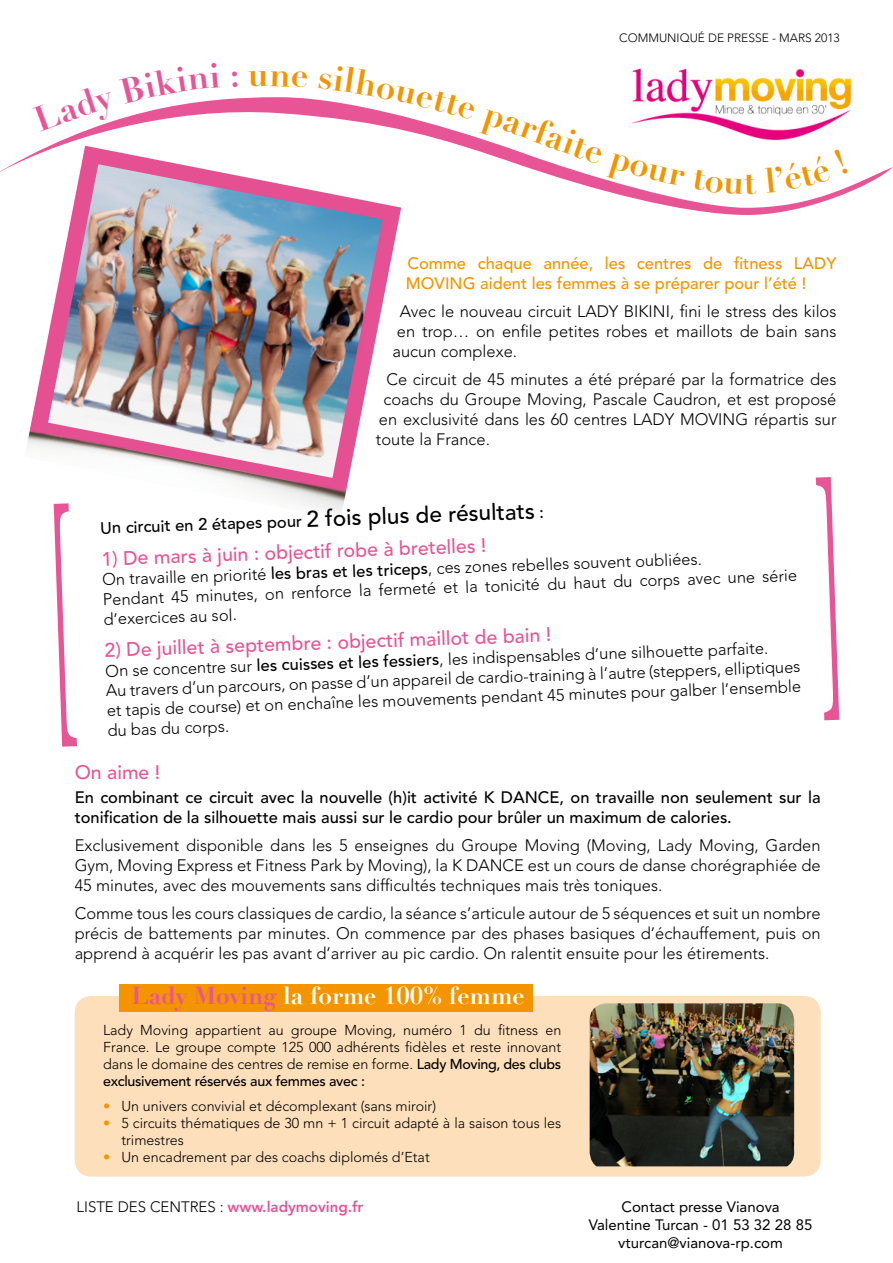
<style>
.page{position:relative;width:893px;height:1263px;background:#fff}
.page>*{position:absolute;margin:0;border:0;box-sizing:border-box;transform-origin:0 0}
.t1{font:700 34.5px "Didot LT Std";color:#f39400}
.t2{font:700 24.15px "Didot LT Std";color:#fff}
.t3{font:500 19.5px "Avenir LT Std";color:#e85596}
.t4{font:300 16.5px/19.8px "Avenir LT Std";color:#000;text-align:justify}
.t5{font:500 16.5px/19.8px "Avenir LT Std";color:#000}
.t6{font:500 16.5px/19.8px "Avenir LT Std";color:#f39400}
.t7{font:15px "Avenir LT Std";color:#000}
.t8{font:800 15px "Avenir LT Std";color:#e85596}
.t9{font:300 14.25px/17.1px "Avenir LT Std";color:#000;text-align:justify}
.t10{font:300 12px "Avenir LT Std";color:#000}
.s1{font-size:22.5px}
.s2{font-weight:500}
.s3{color:#e85596}
.s4{color:#f39400}
.s5{font-weight:300;color:#000}
</style>
<div class="page">
<div style="left:75px;top:996px;width:746px;height:180px;background:#fde0bb;border-radius:16px"></div>
<img style="left:590px;top:1003px;width:204px;height:163px">
<div style="left:119px;top:984px;width:414px;height:28px;background:#f39400"></div>
<img style="left:632px;top:68px;width:220px;height:29px">
<svg style="left:0;top:97px;width:893px;height:118px"></svg>
<img style="left:25px;top:146px;width:376px;height:369px">
<img style="left:48px;top:164px;width:335px;height:314px">
<svg style="left:33px;top:97px;width:187px;height:34px"></svg>
<svg style="left:319px;top:97px;width:185px;height:41px"></svg>
<svg style="left:562px;top:128px;width:123px;height:59px"></svg>
<svg style="left:692px;top:170px;width:65px;height:24px"></svg>
<svg style="left:765px;top:149px;width:83px;height:44px"></svg>
<svg style="left:54px;top:503px;width:23px;height:12px"></svg>
<p class="t1" style="left:248px;top:52px;width:23px">u</p>
<p class="t1" style="left:512px;top:98px;width:65px;rotate:20deg">arfa</p>
<p class="t10" style="left:619px;top:31px;width:222px">COMMUNIQUÉ DE PRESSE - MARS 2013</p>
<p class="t6" style="left:406px;top:254px;width:432px">Comme chaque année, les centres de fitness LADY<br>MOVING aident les femmes à se préparer pour l’été !</p>
<p class="t4" style="left:392px;top:302px;width:446px;text-indent:8px">Avec le nouveau circuit LADY BIKINI, fini le stress des kilos en trop… on enfile petites robes et maillots de bain sans aucun complexe.</p>
<p class="t4" style="left:386px;top:370px;width:451px">Ce circuit de 45 minutes a été préparé par la formatrice des</p>
<p class="t4" style="left:383px;top:390px;width:454px">coachs du Groupe Moving, Pascale Caudron, et est proposé</p>
<p class="t4" style="left:379px;top:409px;width:459px">en exclusivité dans les 60 centres LADY MOVING répartis sur</p>
<p class="t4" style="left:376px;top:429px;width:116px">toute la France.</p>
<p class="t5" style="left:100px;top:518px;width:445px;rotate:-2deg">Un circuit en 2 étapes pour <span class="s1">2 fois plus de résultats</span> :</p>
<p class="t3" style="left:101px;top:548px;width:387px;rotate:-2deg">1) De mars à juin : objectif robe à bretelles !</p>
<p class="t4" style="left:102px;top:570px;width:602px;rotate:-2deg">On travaille en priorité <span class="s2">les bras et les triceps</span>, ces zones rebelles souvent oubliées.</p>
<p class="t4" style="left:103px;top:590px;width:696px;rotate:-2deg">Pendant 45 minutes, on renforce la fermeté et la tonicité du haut du corps avec une série d’exercices au sol.</p>
<p class="t3" style="left:104px;top:639px;width:448px;rotate:-2deg">2) De juillet à septembre : objectif maillot de bain !</p>
<p class="t4" style="left:105px;top:661px;width:665px;rotate:-2deg">On se concentre sur <span class="s2">les cuisses et les fessiers</span>, les indispensables d’une silhouette parfaite.</p>
<p class="t4" style="left:106px;top:681px;width:696px;rotate:-2deg">Au travers d’un parcours, on passe d’un appareil de cardio-training à l’autre (steppers, elliptiques et tapis de course) et on enchaîne les mouvements pendant 45 minutes pour galber l’ensemble du bas du corps.</p>
<p class="t3" style="left:75px;top:761px;width:87px">On aime !</p>
<p class="t5" style="left:75px;top:788px;width:747px">En combinant ce circuit avec la nouvelle (h)it activité K DANCE, on travaille non seulement sur la tonification de la silhouette mais aussi sur le cardio pour brûler un maximum de calories.</p>
<p class="t4" style="left:75px;top:835px;width:747px">Exclusivement disponible dans les 5 enseignes du Groupe Moving (Moving, Lady Moving, Garden Gym, Moving Express et Fitness Park by Moving), la K DANCE est un cours de danse chorégraphiée de 45 minutes, avec des mouvements sans difficultés techniques mais très toniques.</p>
<p class="t4" style="left:75px;top:903px;width:747px">Comme tous les cours classiques de cardio, la séance s’articule autour de 5 séquences et suit un nombre précis de battements par minutes. On commence par des phases basiques d’échauffement, puis on apprend à acquérir les pas avant d’arriver au pic cardio. On ralentit ensuite pour les étirements.</p>
<p class="t2" style="left:132px;top:980px;width:395px"><span class="s3">Lady Moving</span> la forme 100% femme</p>
<p class="t9" style="left:103px;top:1021px;width:460px">Lady Moving appartient au groupe Moving, numéro 1 du fitness en France. Le groupe compte 125 000 adhérents fidèles et reste innovant dans le domaine des centres de remise en forme. <span class="s2">Lady Moving, des clubs exclusivement réservés aux femmes avec :</span></p>
<p class="t9" style="left:103px;top:1097px;width:335px"><span class="s4">•</span> Un univers convivial et décomplexant (sans miroir)</p>
<p class="t9" style="left:121px;top:1114px;width:441px;text-indent:-18px"><span class="s4">•</span> 5 circuits thématiques de 30 mn + 1 circuit adapté à la saison tous les trimestres</p>
<p class="t9" style="left:103px;top:1149px;width:328px"><span class="s4">•</span> Un encadrement par des coachs diplomés d’Etat</p>
<p class="t8" style="left:77px;top:1197px;width:288px"><span class="s5">LISTE DES CENTRES :</span> www.ladymoving.fr</p>
<p class="t7" style="left:621px;top:1197px;width:160px">Contact presse Vianova</p>
<p class="t7" style="left:589px;top:1215px;width:225px">Valentine Turcan - 01 53 32 28 85</p>
<p class="t7" style="left:618px;top:1233px;width:166px">vturcan@vianova-rp.com</p>
</div>
